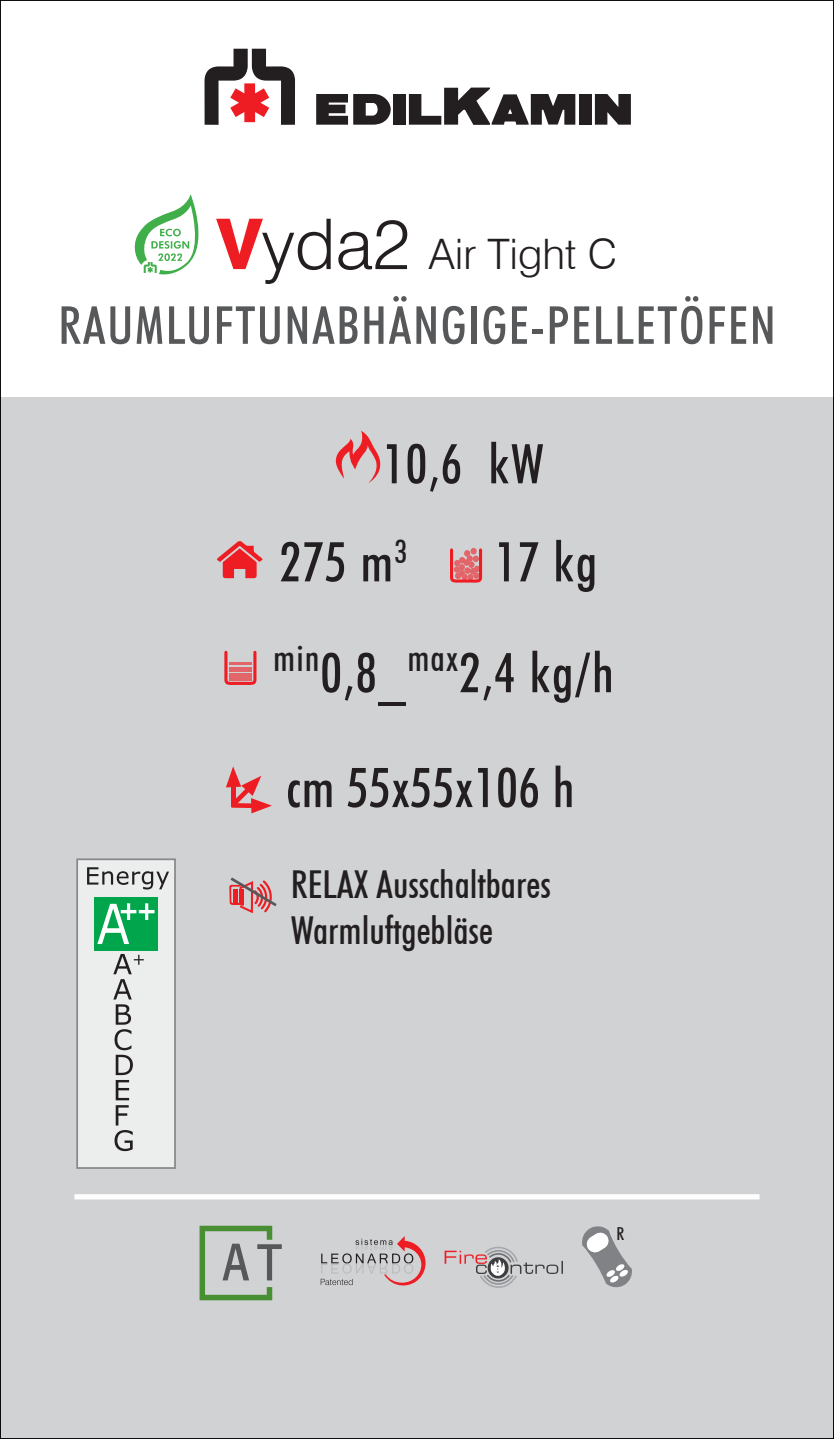
<style>
.page{position:relative;width:834px;height:1439px;background:#fff}
.page>*{position:absolute;margin:0;border:0;box-sizing:border-box;transform-origin:0 0}
.t1{font:500 condensed 54.95px/98px "Futura BT";letter-spacing:.02em;color:#231f20}
.t2{font:500 condensed 52.5px "Futura BT";letter-spacing:.03em;color:#57585a}
.t3{font:300 42px "Swiss 721 BT";color:#231f20}
.t4{font:500 condensed 38.5px/46.2px "Futura BT";color:#231f20}
.t5{font:500 condensed 17.85px "Futura BT";color:#231f20}
.s1{font-weight:800;font-size:70px;color:#ee1d23}
.s2{font-size:70px}
</style>
<div class="page">
<div style="left:0;top:45px;width:833px;height:1394px;background:#d1d2d4"></div>
<div style="left:0;top:0;width:833px;height:397px;background:#fff"></div>
<svg style="left:204px;top:49px;width:91px;height:76px"></svg>
<div style="left:579px;top:94px;width:12px;height:31px;background:#231f20"></div>
<div style="left:393px;top:94px;width:12px;height:31px;background:#231f20"></div>
<svg style="left:316px;top:94px;width:75px;height:31px"></svg>
<svg style="left:409px;top:88px;width:166px;height:37px"></svg>
<svg style="left:594px;top:94px;width:36px;height:31px"></svg>
<svg style="left:226px;top:766px;width:46px;height:47px"></svg>
<div style="left:231px;top:803px;width:21px;height:5px;background:#ee1d23"></div>
<svg style="left:335px;top:431px;width:46px;height:52px"></svg>
<svg style="left:450px;top:548px;width:33px;height:35px"></svg>
<svg style="left:217px;top:541px;width:45px;height:37px"></svg>
<svg style="left:224px;top:650px;width:33px;height:35px"></svg>
<div style="left:229px;top:673px;width:23px;height:7px;background:#e26569"></div>
<hr style="left:229px;top:667px;width:23px;height:4px;background:#e26569">
<hr style="left:229px;top:663px;width:23px;height:2px;background:#ee1d23">
<svg style="left:229px;top:877px;width:48px;height:37px"></svg>
<div style="left:74px;top:1194px;width:685px;height:5px;background:#fff"></div>
<svg style="left:199px;top:1225px;width:83px;height:75px"></svg>
<svg style="left:582px;top:1226px;width:50px;height:62px"></svg>
<svg style="left:134px;top:194px;width:65px;height:81px"></svg>
<svg style="left:320px;top:1236px;width:105px;height:49px"></svg>
<svg style="left:444px;top:1246px;width:119px;height:42px"></svg>
<div style="left:76px;top:858px;width:100px;height:311px;background:#eceded;border:2px solid #57585a"></div>
<svg style="left:87px;top:867px;width:82px;height:22px"></svg>
<div style="left:94px;top:897px;width:64px;height:53px;background:#00a54c"></div>
<svg style="left:97px;top:903px;width:57px;height:41px"></svg>
<svg style="left:113px;top:954px;width:31px;height:197px"></svg>
<p class="t3" style="left:217px;top:229px;width:401px"><span class="s1">V</span><span class="s2">yda2</span> Air Tight C</p>
<p class="t2" style="left:58px;top:293px;width:719px">RAUMLUFTUNABHÄNGIGE-PELLETÖFEN</p>
<p class="t1" style="left:280px;top:414px;width:265px;text-indent:103px">10,6 kW<br>275 m<sup>3</sup></p>
<p class="t1" style="left:273px;top:506px;width:342px;line-height:111px;text-indent:222px">17 kg <sup>min</sup>0,8_<sup>max</sup>2,4 kg/h</p>
<p class="t1" style="left:286px;top:738px;width:289px">cm 55x55x106 h</p>
<p class="t4" style="left:291px;top:860px;width:261px">RELAX Ausschaltbares<br>Warmluftgebläse</p>
<p class="t5" style="left:616px;top:1222px;width:9px">R</p>
</div>
